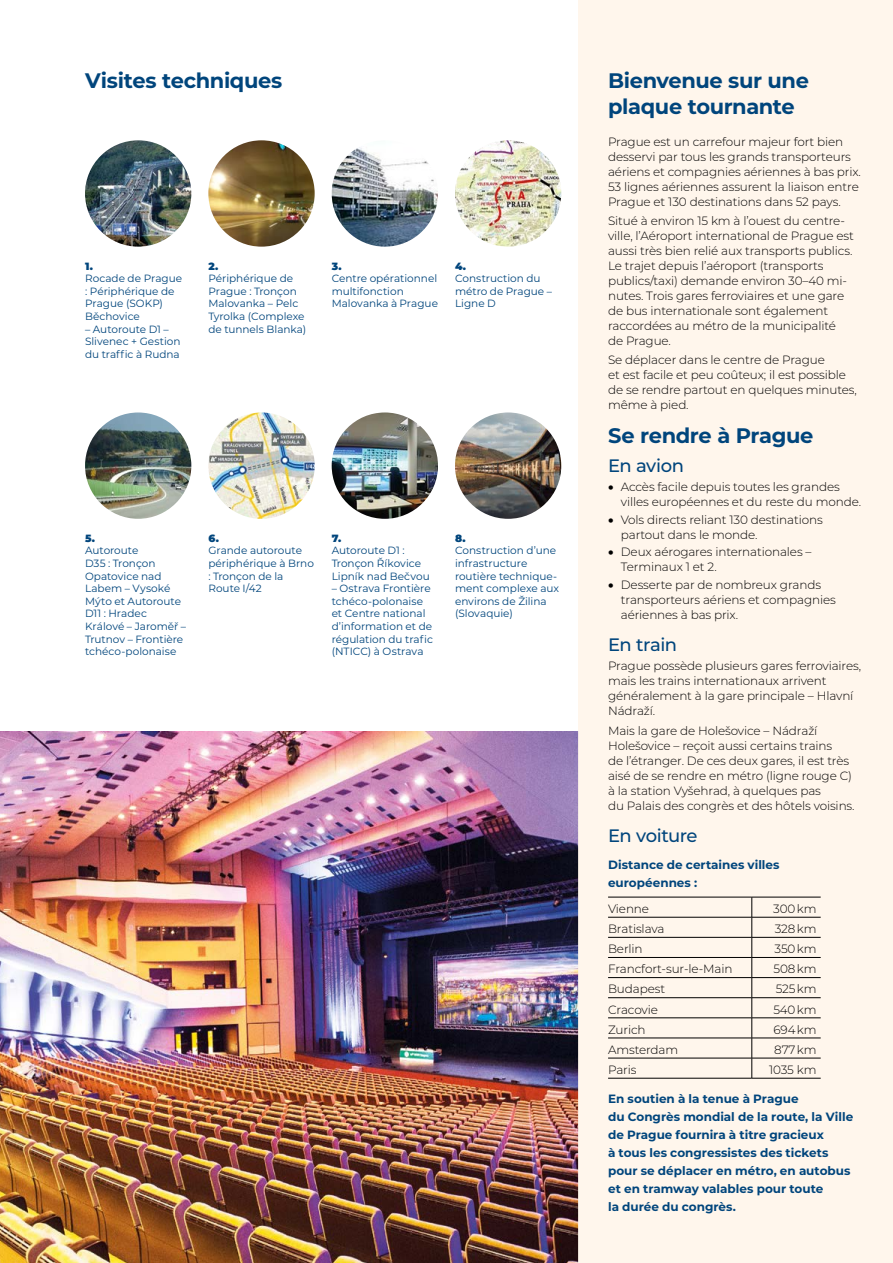
<style>
.page{position:relative;width:893px;height:1263px;background:#fff}
.page>*{position:absolute;margin:0;border:0;box-sizing:border-box;transform-origin:0 0}
.t1{font:700 21px/25.5px "Montserrat";letter-spacing:-.02em;color:#00457c}
.t2{font:500 18px "Montserrat";letter-spacing:-.03em;color:#00457c}
.t3{font:300 12px/15px "Montserrat";letter-spacing:-.01em;color:#000}
.t4{font:700 12px/18px "Montserrat";color:#00457c}
.t5{font:10.5px/12.6px "Montserrat";color:#00457c}
.t6{font:900 10.5px "Montserrat";color:#00457c}
</style>
<div class="page">
<img style="left:0;top:731px;width:578px;height:532px">
<div style="left:578px;top:0;width:315px;height:1263px;background:#fff6ea"></div>
<hr style="left:608px;top:897px;width:144px;height:1px;background:#000">
<hr style="left:752px;top:897px;width:69px;height:1px;background:#000">
<hr style="left:608px;top:917px;width:144px;height:1px;background:#000">
<hr style="left:752px;top:917px;width:69px;height:1px;background:#000">
<hr style="left:608px;top:937px;width:144px;height:1px;background:#000">
<hr style="left:752px;top:937px;width:69px;height:1px;background:#000">
<hr style="left:608px;top:957px;width:144px;height:1px;background:#000">
<hr style="left:752px;top:957px;width:69px;height:1px;background:#000">
<hr style="left:608px;top:977px;width:144px;height:1px;background:#000">
<hr style="left:752px;top:977px;width:69px;height:1px;background:#000">
<hr style="left:608px;top:997px;width:144px;height:1px;background:#000">
<hr style="left:752px;top:997px;width:69px;height:1px;background:#000">
<hr style="left:608px;top:1017px;width:144px;height:1px;background:#000">
<hr style="left:752px;top:1017px;width:69px;height:1px;background:#000">
<hr style="left:608px;top:1038px;width:144px;height:1px;background:#000">
<hr style="left:752px;top:1038px;width:69px;height:1px;background:#000">
<svg style="left:751px;top:897px;width:1px;height:181px"></svg>
<hr style="left:608px;top:1058px;width:144px;height:1px;background:#000">
<hr style="left:752px;top:1058px;width:69px;height:1px;background:#000">
<hr style="left:608px;top:1078px;width:144px;height:1px;background:#000">
<hr style="left:752px;top:1078px;width:69px;height:1px;background:#000">
<img style="left:85px;top:140px;width:106px;height:107px;border-radius:53px">
<img style="left:85px;top:412px;width:106px;height:107px;border-radius:53px">
<img style="left:208px;top:412px;width:107px;height:107px;border-radius:53px">
<img style="left:332px;top:412px;width:106px;height:107px;border-radius:53px">
<img style="left:455px;top:412px;width:106px;height:107px;border-radius:53px">
<img style="left:208px;top:140px;width:107px;height:107px;border-radius:53px">
<img style="left:332px;top:140px;width:106px;height:107px;border-radius:53px">
<img style="left:455px;top:140px;width:106px;height:107px;border-radius:53px">
<h1 class="t1" style="left:85px;top:67px;width:199px">Visites techniques</h1>
<p class="t6" style="left:85px;top:258px;width:9px">1.</p>
<p class="t5" style="left:85px;top:272px;width:99px">Rocade de Prague : Périphérique de<br>Prague (SOKP)<br>Běchovice</p>
<p class="t5" style="left:85px;top:322px;width:97px">– Autoroute D1 –<br>Slivenec + Gestion du traffic à Rudna</p>
<p class="t6" style="left:208px;top:258px;width:12px">2.</p>
<p class="t5" style="left:208px;top:272px;width:99px">Périphérique de<br>Prague : Tronçon<br>Malovanka – Pelc<br>Tyrolka (Complexe de tunnels Blanka)</p>
<p class="t6" style="left:332px;top:258px;width:11px">3.</p>
<p class="t5" style="left:332px;top:272px;width:108px">Centre opérationnel multifonction<br>Malovanka à Prague</p>
<p class="t6" style="left:455px;top:258px;width:13px">4.</p>
<p class="t5" style="left:455px;top:272px;width:99px">Construction du métro de Prague –<br>Ligne D</p>
<p class="t6" style="left:85px;top:530px;width:12px">5.</p>
<p class="t5" style="left:85px;top:544px;width:103px">Autoroute<br>D35 : Tronçon<br>Opatovice nad<br>Labem – Vysoké<br>Mýto et Autoroute<br>D11 : Hradec<br>Králové – Jaroměř –<br>Trutnov – Frontière tchéco-polonaise</p>
<p class="t6" style="left:208px;top:530px;width:12px">6.</p>
<p class="t5" style="left:208px;top:544px;width:107px">Grande autoroute périphérique à Brno : Tronçon de la<br>Route I/42</p>
<p class="t6" style="left:332px;top:530px;width:11px">7.</p>
<p class="t5" style="left:332px;top:544px;width:100px">Autoroute D1 :<br>Tronçon Říkovice<br>Lipník nad Bečvou</p>
<p class="t5" style="left:332px;top:582px;width:103px">– Ostrava Frontière tchéco-polonaise et Centre national d’information et de régulation du trafic (NTICC) à Ostrava</p>
<p class="t6" style="left:455px;top:530px;width:12px">8.</p>
<p class="t5" style="left:455px;top:544px;width:106px">Construction d’une infrastructure routière technique&shy;ment complexe aux environs de Žilina (Slovaquie)</p>
<h1 class="t1" style="left:608px;top:67px;width:202px">Bienvenue sur une plaque tournante</h1>
<p class="t3" style="left:608px;top:134px;width:254px">Prague est un carrefour majeur fort bien desservi par tous les grands transporteurs aériens et compagnies aériennes à bas prix.<br>53 lignes aériennes assurent la liaison entre Prague et 130 destinations dans 52 pays.</p>
<p class="t3" style="left:608px;top:213px;width:247px">Situé à environ 15 km à l’ouest du centre&shy;ville, l’Aéroport international de Prague est aussi très bien relié aux transports publics.<br>Le trajet depuis l’aéroport (transports publics/taxi) demande environ 30–40 mi&shy;nutes. Trois gares ferroviaires et une gare de bus internationale sont également raccordées au métro de la municipalité de Prague.</p>
<p class="t3" style="left:608px;top:352px;width:250px">Se déplacer dans le centre de Prague<br>et est facile et peu coûteux; il est possible de se rendre partout en quelques minutes, même à pied.</p>
<h1 class="t1" style="left:608px;top:422px;width:207px">Se rendre à Prague</h1>
<h2 class="t2" style="left:608px;top:453px;width:77px">En avion</h2>
<p class="t3" style="left:621px;top:479px;width:242px;text-indent:-13px">• Accès facile depuis toutes les grandes villes européennes et du reste du monde.</p>
<p class="t3" style="left:621px;top:511px;width:203px;text-indent:-13px">• Vols directs reliant 130 destinations partout dans le monde.</p>
<p class="t3" style="left:621px;top:544px;width:192px;text-indent:-13px">• Deux aérogares internationales –<br>Terminaux 1 et 2.</p>
<p class="t3" style="left:621px;top:576px;width:216px;text-indent:-13px">• Desserte par de nombreux grands transporteurs aériens et compagnies aériennes à bas prix.</p>
<h2 class="t2" style="left:608px;top:632px;width:71px">En train</h2>
<p class="t3" style="left:608px;top:658px;width:255px">Prague possède plusieurs gares ferroviaires, mais les trains internationaux arrivent généralement à la gare principale – Hlavní Nádraží.</p>
<p class="t3" style="left:608px;top:722px;width:248px">Mais la gare de Holešovice – Nádraží Holešovice – reçoit aussi certains trains<br>de l’étranger. De ces deux gares, il est très aisé de se rendre en métro (ligne rouge C) à la station Vyšehrad, à quelques pas<br>du Palais des congrès et des hôtels voisins.</p>
<h2 class="t2" style="left:608px;top:823px;width:91px">En voiture</h2>
<p class="t4" style="left:608px;top:855px;width:173px">Distance de certaines villes européennes :</p>
<p class="t3" style="left:608px;top:901px;width:43px">Vienne</p>
<p class="t3" style="left:773px;top:901px;width:45px">300 km</p>
<p class="t3" style="left:608px;top:921px;width:58px">Bratislava</p>
<p class="t3" style="left:775px;top:921px;width:43px">328 km</p>
<p class="t3" style="left:608px;top:941px;width:36px">Berlin</p>
<p class="t3" style="left:775px;top:941px;width:43px">350 km</p>
<p class="t3" style="left:608px;top:961px;width:126px">Francfort-sur-le-Main</p>
<p class="t3" style="left:774px;top:961px;width:44px">508 km</p>
<p class="t3" style="left:608px;top:981px;width:59px">Budapest</p>
<p class="t3" style="left:776px;top:981px;width:42px">525 km</p>
<p class="t3" style="left:608px;top:1001px;width:51px">Cracovie</p>
<p class="t3" style="left:773px;top:1001px;width:45px">540 km</p>
<p class="t3" style="left:608px;top:1021px;width:39px">Zurich</p>
<p class="t3" style="left:773px;top:1021px;width:44px">694 km</p>
<p class="t3" style="left:608px;top:1042px;width:72px">Amsterdam</p>
<p class="t3" style="left:774px;top:1042px;width:44px">877 km</p>
<p class="t3" style="left:608px;top:1062px;width:30px">Paris</p>
<p class="t3" style="left:769px;top:1062px;width:49px">1035 km</p>
<p class="t4" style="left:608px;top:1089px;width:247px">En soutien à la tenue à Prague<br>du Congrès mondial de la route, la Ville de Prague fournira à titre gracieux<br>à tous les congressistes des tickets pour se déplacer en métro, en autobus et en tramway valables pour toute<br>la durée du congrès.</p>
</div>
